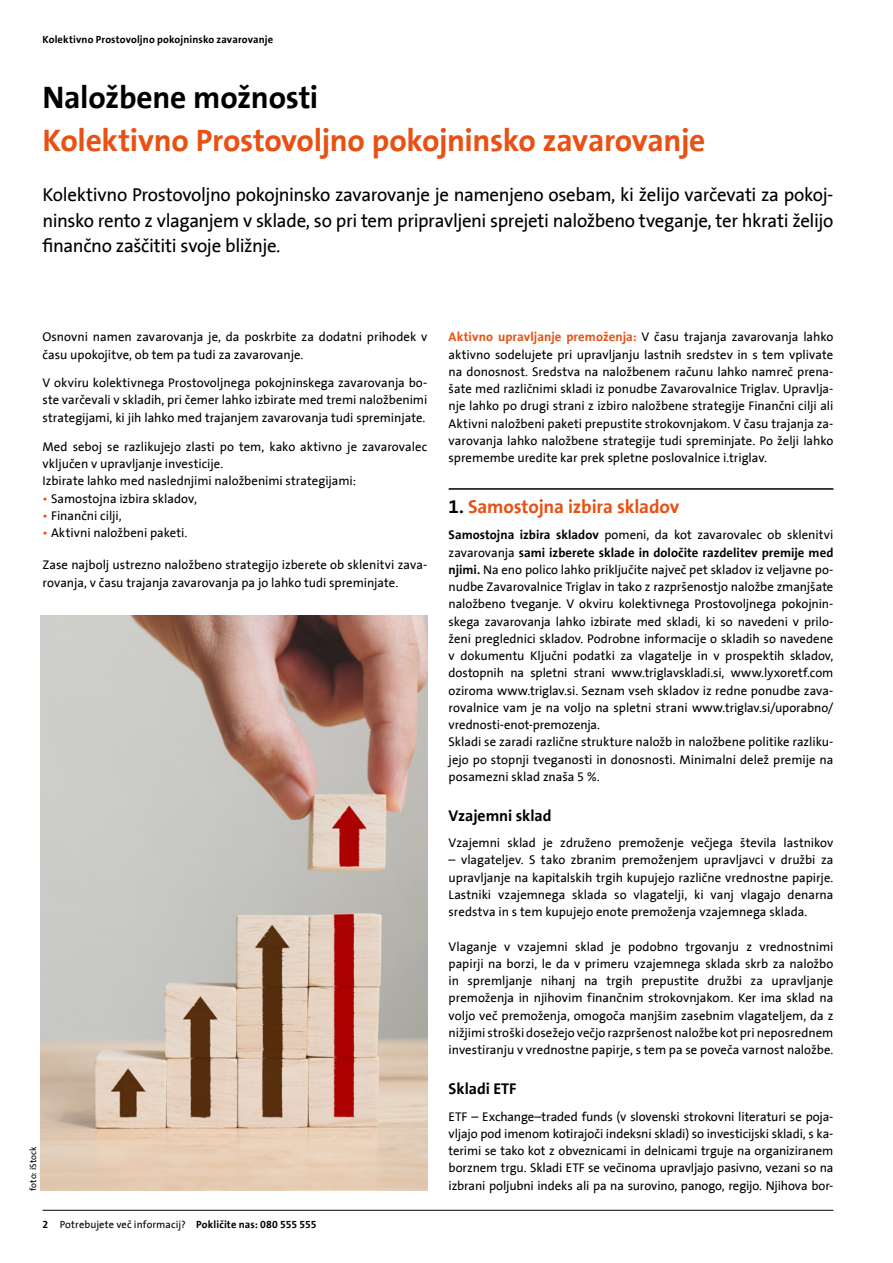
<style>
.page{position:relative;width:893px;height:1263px;background:#fff}
.page>*{position:absolute;margin:0;border:0;box-sizing:border-box;transform-origin:0 0}
.t1{font:700 31.5px "Triglav The Sans";letter-spacing:-.015em;color:#e85113}
.t2{font:700 31.5px "Triglav The Sans";letter-spacing:-.01em;color:#000}
.t3{font:18.9px/25.5px "Triglav The Sans";letter-spacing:-.02em;color:#000;text-align:justify}
.t4{font:700 18.9px "Triglav The Sans";letter-spacing:-.01em;color:#e85113}
.t5{font:700 15.75px "Triglav The Sans";letter-spacing:-.005em;color:#000}
.t6{font:12.75px/17.2px "Triglav The Sans";letter-spacing:-.005em;color:#000;text-align:justify}
.t7{font:10.5px "Triglav The Sans";letter-spacing:.01em;color:#000}
.t8{font:700 10.5px "Triglav The Sans";letter-spacing:.01em;color:#000}
.t9{font:9px "Triglav The Sans";color:#000}
.s1{color:#e85113}
.s2{font-weight:700}
.s3{font-weight:700;color:#e85113}
.s4{color:#000}
</style>
<div class="page">
<hr style="left:43px;top:1210px;width:790px;height:1px;background:#000">
<hr style="left:449px;top:488px;width:384px;height:2px;background:#000">
<img style="left:40px;top:616px;width:387px;height:575px">
<p class="t8" style="left:43px;top:33px;width:232px">Kolektivno Prostovoljno pokojninsko zavarovanje</p>
<h1 class="t2" style="left:43px;top:80px;width:277px">Naložbene možnosti</h1>
<h1 class="t1" style="left:43px;top:122px;width:664px">Kolektivno Prostovoljno pokojninsko zavarovanje</h1>
<p class="t3" style="left:43px;top:182px;width:792px">Kolektivno Prostovoljno pokojninsko zavarovanje je namenjeno osebam, ki želijo varčevati za pokoj&shy;ninsko rento z vlaganjem v sklade, so pri tem pripravljeni sprejeti naložbeno tveganje, ter hkrati želijo finančno zaščititi svoje bližnje.</p>
<p class="t6" style="left:43px;top:329px;width:386px">Osnovni namen zavarovanja je, da poskrbite za dodatni prihodek v času upokojitve, ob tem pa tudi za zavarovanje.</p>
<p class="t6" style="left:43px;top:374px;width:386px">V okviru kolektivnega Prostovoljnega pokojninskega zavarovanja bo&shy;ste varčevali v skladih, pri čemer lahko izbirate med tremi naložbenimi strategijami, ki jih lahko med trajanjem zavarovanja tudi spreminjate.</p>
<p class="t6" style="left:43px;top:438px;width:386px;text-align:left">Med seboj se razlikujejo zlasti po tem, kako aktivno je zavarovalec vključen v upravljanje investicije.<br>Izbirate lahko med naslednjimi naložbenimi strategijami:</p>
<p class="t6" style="left:43px;top:490px;width:156px"><span class="s1">•</span> Samostojna izbira skladov,</p>
<p class="t6" style="left:43px;top:507px;width:81px"><span class="s1">•</span> Finančni cilji,</p>
<p class="t6" style="left:43px;top:524px;width:147px"><span class="s1">•</span> Aktivni naložbeni paketi.</p>
<p class="t6" style="left:43px;top:557px;width:386px">Zase najbolj ustrezno naložbeno strategijo izberete ob sklenitvi zava&shy;rovanja, v času trajanja zavarovanja pa jo lahko tudi spreminjate.</p>
<p class="t9" style="left:28px;top:1191px;width:46px;rotate:-90deg">foto: iStock</p>
<p class="t7" style="left:43px;top:1219px;width:275px"><span class="s2">2</span> Potrebujete več informacij? <span class="s2">Pokličite nas: 080 555 555</span></p>
<p class="t6" style="left:449px;top:329px;width:386px"><span class="s3">Aktivno upravljanje premoženja:</span> V času trajanja zavarovanja lahko aktivno sodelujete pri upravljanju lastnih sredstev in s tem vplivate na donosnost. Sredstva na naložbenem računu lahko namreč prena&shy;šate med različnimi skladi iz ponudbe Zavarovalnice Triglav. Upravlja&shy;nje lahko po drugi strani z izbiro naložbene strategije Finančni cilji ali Aktivni naložbeni paketi prepustite strokovnjakom. V času trajanja za&shy;varovanja lahko naložbene strategije tudi spreminjate. Po želji lahko spremembe uredite kar prek spletne poslovalnice i.triglav.</p>
<h2 class="t4" style="left:449px;top:496px;width:232px"><span class="s4">1.</span> Samostojna izbira skladov</h2>
<p class="t6" style="left:449px;top:527px;width:386px;text-align:left"><span class="s2">Samostojna izbira skladov</span> pomeni, da kot zavarovalec ob sklenitvi zavarovanja <span class="s2">sami izberete sklade in določite razdelitev premije med njimi.</span> Na eno polico lahko priključite največ pet skladov iz veljavne po&shy;nudbe Zavarovalnice Triglav in tako z razpršenostjo naložbe zmanjšate naložbeno tveganje. V okviru kolektivnega Prostovoljnega pokojnin&shy;skega zavarovanja lahko izbirate med skladi, ki so navedeni v prilo&shy;ženi preglednici skladov. Podrobne informacije o skladih so navedene v dokumentu Ključni podatki za vlagatelje in v prospektih skladov, dostopnih na spletni strani www.triglavskladi.si, www.lyxoretf.com oziroma www.triglav.si. Seznam vseh skladov iz redne ponudbe zava&shy;rovalnice vam je na voljo na spletni strani www.triglav.si/uporabno/ vrednosti-enot-premozenja.<br>Skladi se zaradi različne strukture naložb in naložbene politike razliku&shy;jejo po stopnji tveganosti in donosnosti. Minimalni delež premije na posamezni sklad znaša 5 %.</p>
<p class="t5" style="left:449px;top:807px;width:104px">Vzajemni sklad</p>
<p class="t6" style="left:449px;top:834px;width:386px">Vzajemni sklad je združeno premoženje večjega števila lastnikov</p>
<p class="t6" style="left:449px;top:852px;width:386px">– vlagateljev. S tako zbranim premoženjem upravljavci v družbi za upravljanje na kapitalskih trgih kupujejo različne vrednostne papirje.<br>Lastniki vzajemnega sklada so vlagatelji, ki vanj vlagajo denarna sredstva in s tem kupujejo enote premoženja vzajemnega sklada.</p>
<p class="t6" style="left:449px;top:938px;width:386px">Vlaganje v vzajemni sklad je podobno trgovanju z vrednostnimi papirji na borzi, le da v primeru vzajemnega sklada skrb za naložbo in spremljanje nihanj na trgih prepustite družbi za upravljanje premoženja in njihovim finančnim strokovnjakom. Ker ima sklad na voljo več premoženja, omogoča manjšim zasebnim vlagateljem, da z nižjimi stroški dosežejo večjo razpršenost naložbe kot pri neposrednem investiranju v vrednostne papirje, s tem pa se poveča varnost naložbe.</p>
<p class="t5" style="left:449px;top:1080px;width:69px">Skladi ETF</p>
<p class="t6" style="left:449px;top:1108px;width:386px">ETF – Exchange–traded funds (v slovenski strokovni literaturi se poja&shy;vljajo pod imenom kotirajoči indeksni skladi) so investicijski skladi, s ka&shy;terimi se tako kot z obveznicami in delnicami trguje na organiziranem borznem trgu. Skladi ETF se večinoma upravljajo pasivno, vezani so na</p>
<p class="t6" style="left:449px;top:1177px;width:386px">izbrani poljubni indeks ali pa na surovino, panogo, regijo. Njihova bor-</p>
</div>
